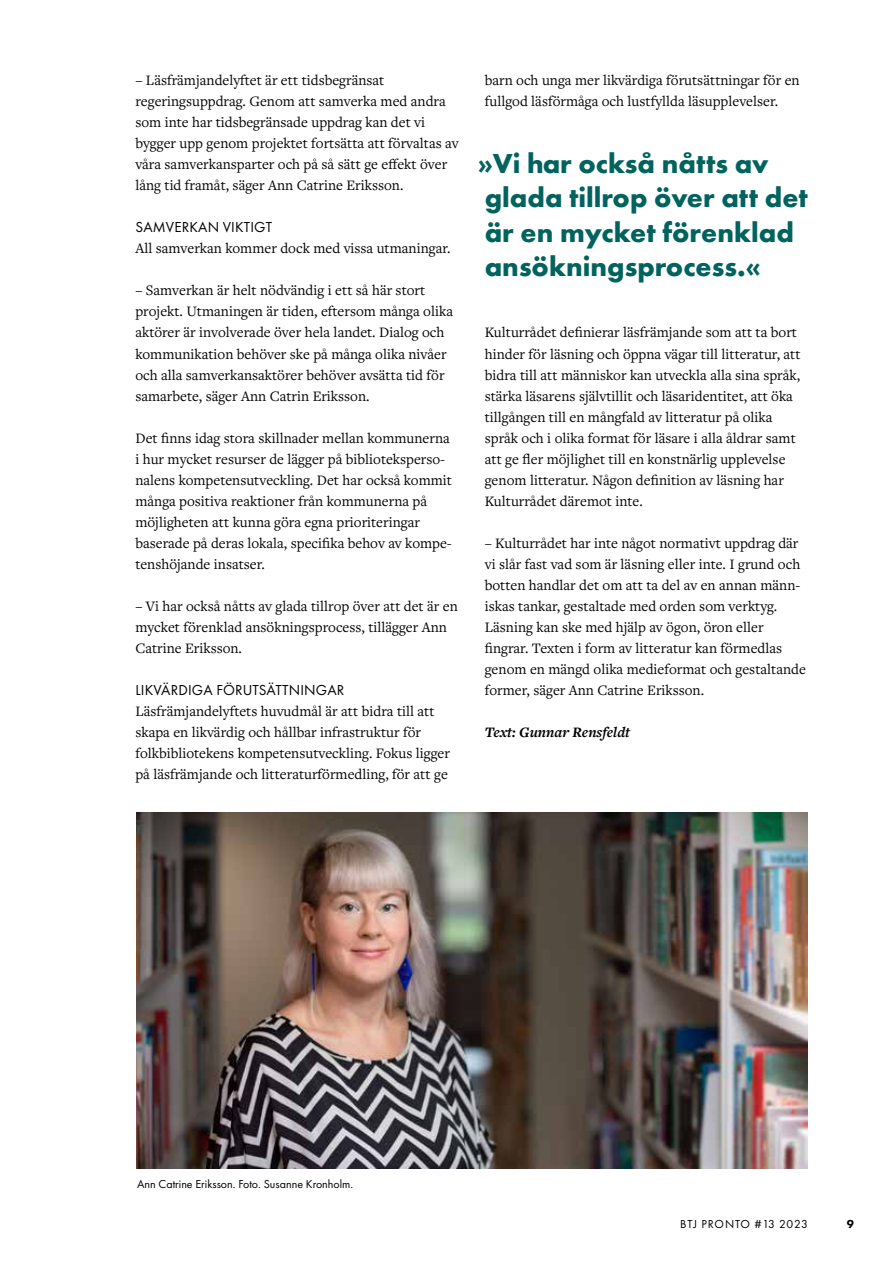
<style>
.page{position:relative;width:893px;height:1263px;background:#fff}
.page>*{position:absolute;margin:0;border:0;box-sizing:border-box;transform-origin:0 0}
.t1{font:700 28.5px/34.5px "Futura PT";color:#00635e}
.t2{font:15px/21px "Freight Text Pro";color:#010202}
.t3{font:15px "Futura PT";letter-spacing:.01em;color:#010202}
.t4{font:italic 700 15px "Freight Text Pro";color:#010202}
.t5{font:12px "Futura PT";color:#000}
.t6{font:12px "Futura PT";letter-spacing:.07em;color:#000}
.t7{font:800 12px "Futura PT";color:#000}
</style>
<div class="page">
<img style="left:136px;top:812px;width:672px;height:356px">
<p class="t2" style="left:135px;top:70px;width:325px">– Läsfrämjandelyftet är ett tidsbegränsat regeringsuppdrag. Genom att samverka med andra som inte har tidsbegränsade uppdrag kan det vi bygger upp genom projektet fortsätta att förvaltas av våra samverkansparter och på så sätt ge effekt över lång tid framåt, säger Ann Catrine Eriksson.</p>
<p class="t3" style="left:135px;top:219px;width:138px">SAMVERKAN VIKTIGT</p>
<p class="t2" style="left:135px;top:238px;width:317px">All samverkan kommer dock med vissa utmaningar.</p>
<p class="t2" style="left:135px;top:280px;width:319px">– Samverkan är helt nödvändig i ett så här stort projekt. Utmaningen är tiden, eftersom många olika aktörer är involverade över hela landet. Dialog och kommunikation behöver ske på många olika nivåer och alla samverkansaktörer behöver avsätta tid för samarbete, säger Ann Catrin Eriksson.</p>
<p class="t2" style="left:135px;top:427px;width:318px">Det finns idag stora skillnader mellan kommunerna i hur mycket resurser de lägger på biblioteksperso&shy;nalens kompetensutveckling. Det har också kommit många positiva reaktioner från kommunerna på möjligheten att kunna göra egna prioriteringar baserade på deras lokala, specifika behov av kompe&shy;tenshöjande insatser.</p>
<p class="t2" style="left:135px;top:595px;width:324px">– Vi har också nåtts av glada tillrop över att det är en mycket förenklad ansökningsprocess, tillägger Ann<br>Catrine Eriksson.</p>
<p class="t3" style="left:135px;top:681px;width:209px">LIKVÄRDIGA FÖRUTSÄTTN IN GAR</p>
<p class="t2" style="left:135px;top:700px;width:316px">Läsfrämjandelyftets huvudmål är att bidra till att skapa en likvärdig och hållbar infrastruktur för folkbibliotekens kompetensutveckling. Fokus ligger på läsfrämjande och litteraturförmedling, för att ge</p>
<p class="t2" style="left:485px;top:70px;width:316px">barn och unga mer likvärdiga förutsättningar för en fullgod läsförmåga och lustfyllda läsupplevelser.</p>
<h1 class="t1" style="left:478px;top:145px;width:332px">»Vi har också nåtts av glada tillrop över att det är en mycket förenklad ansökningsprocess.«</h1>
<p class="t2" style="left:485px;top:322px;width:317px">Kulturrådet definierar läsfrämjande som att ta bort hinder för läsning och öppna vägar till litteratur, att bidra till att människor kan utveckla alla sina språk, stärka läsarens självtillit och läsaridentitet, att öka tillgången till en mångfald av litteratur på olika språk och i olika format för läsare i alla åldrar samt att ge fler möjlighet till en konstnärlig upplevelse genom litteratur. Någon definition av läsning har Kulturrådet däremot inte.</p>
<p class="t2" style="left:485px;top:532px;width:323px">– Kulturrådet har inte något normativt uppdrag där vi slår fast vad som är läsning eller inte. I grund och botten handlar det om att ta del av en annan männ&shy;iskas tankar, gestaltade med orden som verktyg.<br>Läsning kan ske med hjälp av ögon, öron eller fingrar. Texten i form av litteratur kan förmedlas genom en mängd olika medieformat och gestaltande former, säger Ann Catrine Eriksson.</p>
<p class="t4" style="left:485px;top:722px;width:147px">Text: Gunnar Rensfeldt</p>
<p class="t5" style="left:137px;top:1177px;width:218px">Ann Catrine Eriksson. Foto. Susanne Kronholm.</p>
<p class="t6" style="left:680px;top:1217px;width:129px">BTJ Pronto #13 2023</p>
<p class="t7" style="left:847px;top:1217px;width:9px">9</p>
</div>
